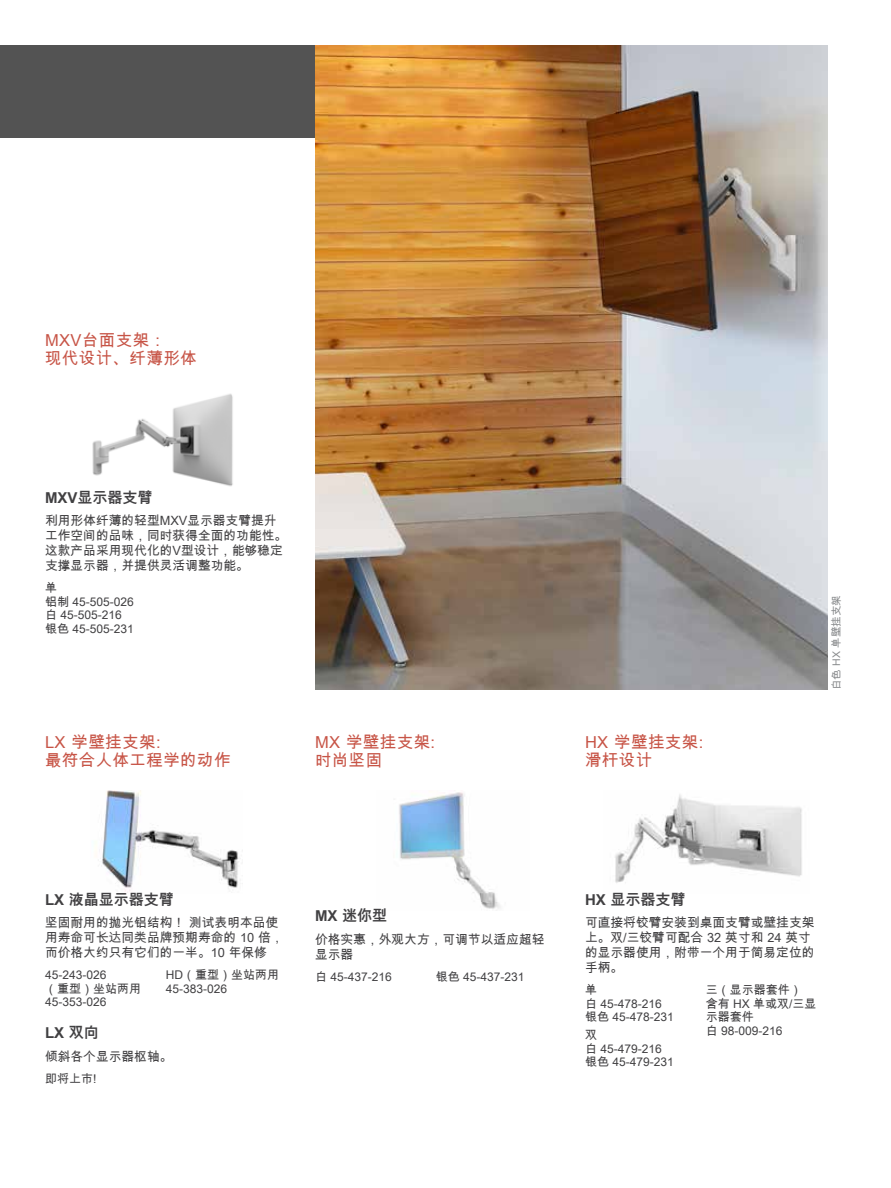
<style>
.page{position:relative;width:891px;height:1188px;background:#fff}
.page>*{position:absolute;margin:0;border:0;box-sizing:border-box;transform-origin:0 0}
.t1{font:16.5px/18px "Arial Unicode MS";letter-spacing:.025em;color:#c75446}
.t2{font:700 15px "Arial Unicode MS";color:#414042}
.t3{font:12.75px/15px "Arial Unicode MS";color:#414042}
.t4{font:12px/13.5px "Arial Unicode MS";color:#414042}
.t5{font:10.5px "Arial Unicode MS";color:#8a8c8e}
</style>
<div class="page">
<img style="left:315px;top:45px;width:513px;height:645px">
<img style="left:92px;top:393px;width:141px;height:94px">
<div style="left:0;top:45px;width:315px;height:93px;background:#535353"></div>
<img style="left:102px;top:790px;width:141px;height:103px">
<img style="left:615px;top:794px;width:187px;height:89px">
<img style="left:399px;top:792px;width:102px;height:117px">
<p class="t1" style="left:45px;top:330px;width:153px">MXV台面支架：<br>现代设计、纤薄形体</p>
<p class="t2" style="left:45px;top:486px;width:109px">MXV显示器支臂</p>
<p class="t3" style="left:45px;top:513px;width:244px">利用形体纤薄的轻型MXV显示器支臂提升工作空间的品味，同时获得全面的功能性。这款产品采用现代化的V型设计，能够稳定支撑显示器，并提供灵活调整功能。</p>
<p class="t4" style="left:45px;top:581px;width:90px">单<br>铝制 45-505-026白 45-505-216银色 45-505-231</p>
<p class="t1" style="left:45px;top:732px;width:187px">LX 学壁挂支架:<br>最符合人体工程学的动作</p>
<p class="t1" style="left:315px;top:732px;width:122px">MX 学壁挂支架:时尚坚固</p>
<p class="t1" style="left:585px;top:732px;width:120px">HX 学壁挂支架:滑杆设计</p>
<p class="t5" style="left:829px;top:690px;width:96px;rotate:-90deg">白色 HX 单壁挂支架</p>
<p class="t2" style="left:45px;top:888px;width:130px">LX 液晶显示器支臂</p>
<p class="t3" style="left:45px;top:915px;width:240px">坚固耐用的抛光铝结构！ 测试表明本品使用寿命可长达同类品牌预期寿命的 10 倍，而价格大约只有它们的一半。10 年保修</p>
<p class="t4" style="left:45px;top:968px;width:97px">45-243-026<br>（重型）坐站两用<br>45-353-026</p>
<p class="t4" style="left:166px;top:968px;width:115px">HD（重型）坐站两用<br>45-383-026</p>
<p class="t2" style="left:45px;top:1022px;width:55px">LX 双向</p>
<p class="t3" style="left:45px;top:1048px;width:129px">倾斜各个显示器枢轴。</p>
<p class="t4" style="left:45px;top:1071px;width:53px">即将上市!</p>
<p class="t2" style="left:315px;top:905px;width:74px">MX 迷你型</p>
<p class="t3" style="left:315px;top:932px;width:231px">价格实惠，外观大方，可调节以适应超轻显示器</p>
<p class="t4" style="left:315px;top:970px;width:78px">白 45-437-216</p>
<p class="t4" style="left:436px;top:970px;width:90px">银色 45-437-231</p>
<p class="t2" style="left:585px;top:888px;width:102px">HX 显示器支臂</p>
<p class="t3" style="left:585px;top:915px;width:231px">可直接将铰臂安装到桌面支臂或壁挂支架上。双/三铰臂可配合 32 英寸和 24 英寸的显示器使用，附带一个用于简易定位的手柄。</p>
<p class="t4" style="left:585px;top:983px;width:90px">单<br>白 45-478-216银色 45-478-231</p>
<p class="t4" style="left:585px;top:1028px;width:90px">双<br>白 45-479-216银色 45-479-231</p>
<p class="t4" style="left:706px;top:983px;width:112px">三（显示器套件）含有 HX 单或双/三显示器套件<br>白 98-009-216</p>
</div>
